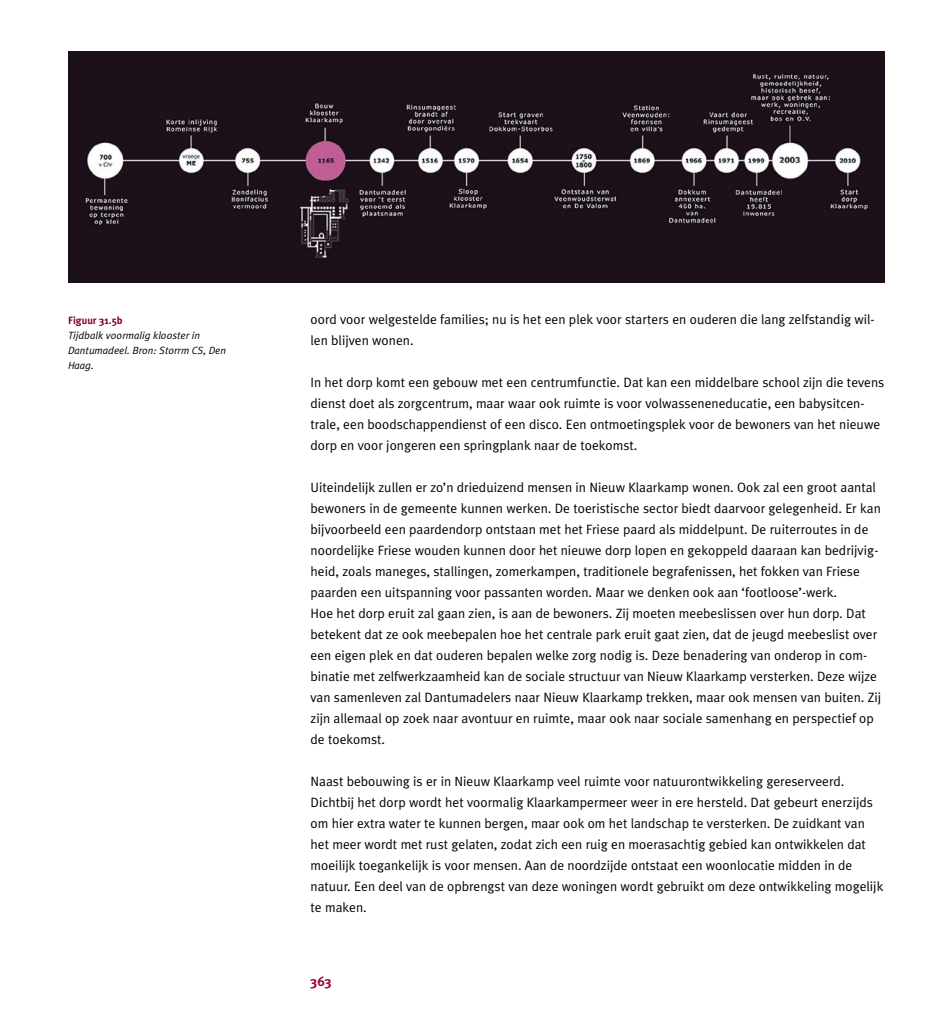
<style>
.page{position:relative;width:936px;height:1021px;background:#fff}
.page>*{position:absolute;margin:0;border:0;box-sizing:border-box;transform-origin:0 0}
.Broodtekst_Boek_STT{font:13.5px/21px "Meta Plus Normal";color:#000}
.t1{font:700 13.5px "Meta Plus";color:#a20041}
.Figuur_Tabel_Onderschrift{font:italic 10.5px/15px "Meta Plus Normal";color:#000}
.Figuur_Tabel_Kop{font:700 10.5px "Meta Plus";color:#890036}
</style>
<div class="page">
<img style="left:68px;top:51px;width:816px;height:231px">
<p class="Figuur_Tabel_Kop" style="left:68px;top:314px;width:56px">Figuur 31.5b</p>
<p class="Figuur_Tabel_Onderschrift" style="left:68px;top:328px;width:160px">Tijdbalk voormalig klooster in<br>Dantumadeel. Bron: Storrm CS, Den<br>Haag.</p>
<p class="Broodtekst_Boek_STT" style="left:310px;top:309px;width:565px">oord voor welgestelde families; nu is het een plek voor starters en ouderen die lang zelfstandig wil&shy;len blijven wonen.</p>
<p class="Broodtekst_Boek_STT" style="left:310px;top:372px;width:575px">In het dorp komt een gebouw met een centrumfunctie. Dat kan een middelbare school zijn die tevens dienst doet als zorgcentrum, maar waar ook ruimte is voor volwasseneneducatie, een babysitcen&shy;trale, een boodschappendienst of een disco. Een ontmoetingsplek voor de bewoners van het nieuwe dorp en voor jongeren een springplank naar de toekomst.</p>
<p class="Broodtekst_Boek_STT" style="left:310px;top:477px;width:571px">Uiteindelijk zullen er zo’n drieduizend mensen in Nieuw Klaarkamp wonen. Ook zal een groot aantal bewoners in de gemeente kunnen werken. De toeristische sector biedt daarvoor gelegenheid. Er kan bijvoorbeeld een paardendorp ontstaan met het Friese paard als middelpunt. De ruiterroutes in de noordelijke Friese wouden kunnen door het nieuwe dorp lopen en gekoppeld daaraan kan bedrijvig&shy;heid, zoals maneges, stallingen, zomerkampen, traditionele begrafenissen, het fokken van Friese paarden een uitspanning voor passanten worden. Maar we denken ook aan ‘footloose’-werk.</p>
<p class="Broodtekst_Boek_STT" style="left:310px;top:603px;width:572px">Hoe het dorp eruit zal gaan zien, is aan de bewoners. Zij moeten meebeslissen over hun dorp. Dat betekent dat ze ook meebepalen hoe het centrale park eruit gaat zien, dat de jeugd meebeslist over een eigen plek en dat ouderen bepalen welke zorg nodig is. Deze benadering van onderop in com&shy;binatie met zelfwerkzaamheid kan de sociale structuur van Nieuw Klaarkamp versterken. Deze wijze van samenleven zal Dantumadelers naar Nieuw Klaarkamp trekken, maar ook mensen van buiten. Zij zijn allemaal op zoek naar avontuur en ruimte, maar ook naar sociale samenhang en perspectief op de toekomst.</p>
<p class="Broodtekst_Boek_STT" style="left:310px;top:771px;width:574px">Naast bebouwing is er in Nieuw Klaarkamp veel ruimte voor natuurontwikkeling gereserveerd.<br>Dichtbij het dorp wordt het voormalig Klaarkampermeer weer in ere hersteld. Dat gebeurt enerzijds om hier extra water te kunnen bergen, maar ook om het landschap te versterken. De zuidkant van het meer wordt met rust gelaten, zodat zich een ruig en moerasachtig gebied kan ontwikkelen dat moeilijk toegankelijk is voor mensen. Aan de noordzijde ontstaat een woonlocatie midden in de natuur. Een deel van de opbrengst van deze woningen wordt gebruikt om deze ontwikkeling mogelijk te maken.</p>
<p class="t1" style="left:310px;top:973px;width:23px">363</p>
</div>
